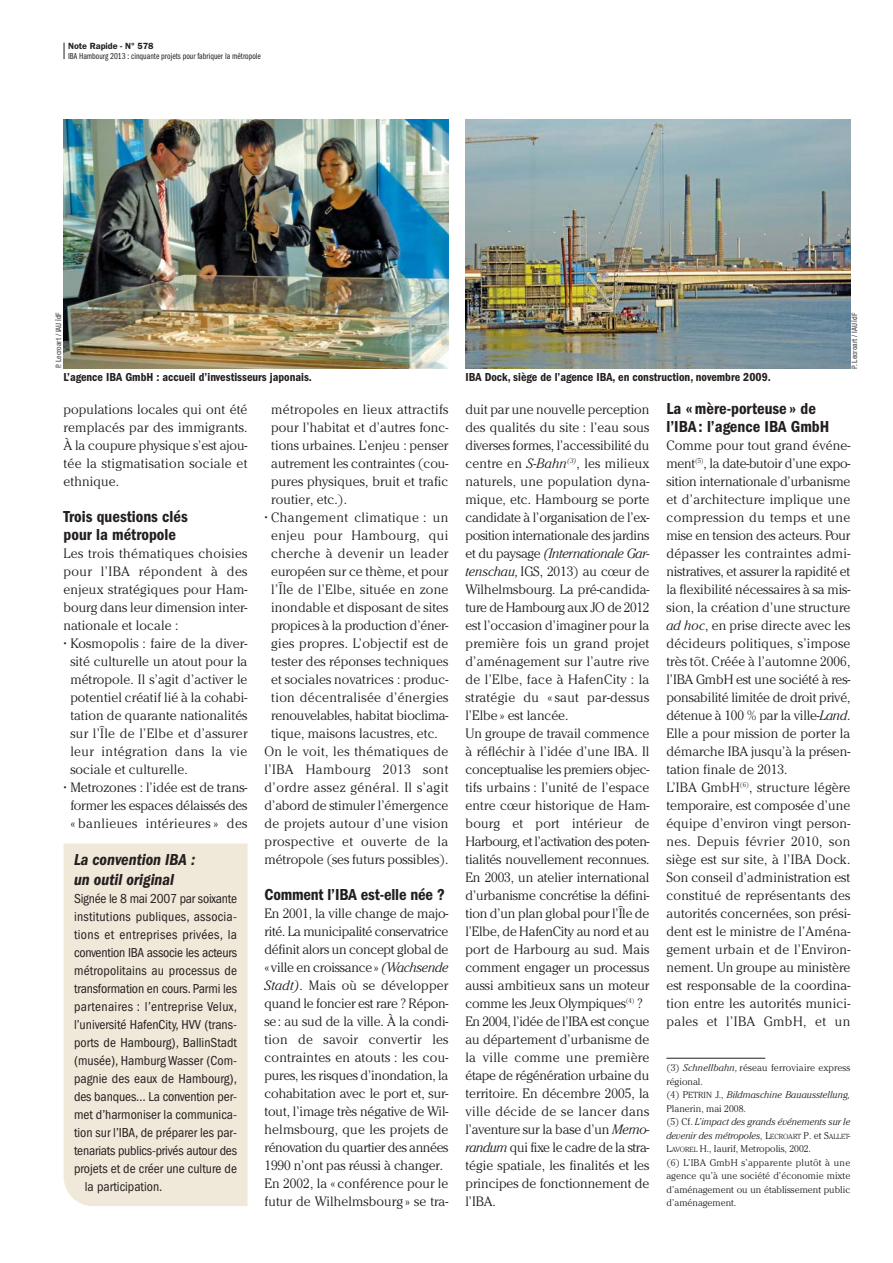
<style>
.page{position:relative;width:893px;height:1263px;background:#fff}
.page>*{position:absolute;margin:0;border:0;box-sizing:border-box;transform-origin:0 0}
.t1{font:600 condensed 16.5px/18px "Franklin Gothic";color:#231f20}
.t2{font:italic 600 condensed 16.5px/20.2px "Franklin Gothic";color:#231f20}
.t3{font:300 13.5px/18px "Cheltenham";color:#231f20;text-align:justify}
.t4{font:condensed 13.5px "Franklin Gothic";color:#231f20}
.t5{font:condensed 13.5px "Franklin Gothic";letter-spacing:.025em;color:#231f20}
.t6{font:condensed 13.5px "Franklin Gothic";letter-spacing:.02em;color:#231f20}
.t7{font:condensed 13.5px "Franklin Gothic";letter-spacing:-.02em;color:#231f20}
.t8{font:600 condensed 12px "Franklin Gothic";color:#231f20}
.t9{font:300 9.75px/13.5px "Cheltenham";color:#231f20}
.t10{font:9px "Franklin Gothic Book Cmpr";color:#231f20}
.t11{font:600 9px "Franklin Gothic";color:#231f20}
.t12{font:500 condensed 7.5px "Helvetica Neue";color:#58595b}
.s1{font-style:italic}
.s2{font-size:8.7px}
.s3{font-size:7.35px}
</style>
<div class="page">
<svg style="left:64px;top:43px;width:1px;height:16px"></svg>
<hr style="left:666px;top:1058px;width:99px;height:1px;background:#231f20">
<img style="left:64px;top:120px;width:384px;height:248px">
<img style="left:465px;top:120px;width:385px;height:248px">
<div style="left:64px;top:843px;width:183px;height:363px;background:#f0e9d9"></div>
<p class="t11" style="left:68px;top:43px;width:87px">Note Rapide - N° 578</p>
<p class="t10" style="left:68px;top:53px;width:194px">IBA Hambourg 2013 : cinquante projets pour fabriquer la métropole</p>
<p class="t12" style="left:56px;top:368px;width:58px;rotate:-90deg">P. Lecroart / IAU îdF</p>
<p class="t12" style="left:852px;top:369px;width:58px;rotate:-90deg">P. Lecroart / IAU îdF</p>
<p class="t8" style="left:64px;top:373px;width:250px">L’agence IBA GmbH : accueil d’investisseurs japonais.</p>
<p class="t8" style="left:465px;top:373px;width:307px">IBA Dock, siège de l’agence IBA, en construction, novembre 2009.</p>
<p class="t3" style="left:64px;top:402px;width:185px">populations locales qui ont été remplacés par des immigrants.<br>À la coupure physique s’est ajou&shy;tée la stigmatisation sociale et ethnique.</p>
<p class="t1" style="left:64px;top:509px;width:126px">Trois questions clés pour la métropole</p>
<p class="t3" style="left:64px;top:546px;width:185px">Les trois thématiques choisies pour l’IBA répondent à des enjeux stratégiques pour Ham&shy;bourg dans leur dimension inter&shy;nationale et locale :</p>
<p class="t3" style="left:70px;top:636px;width:179px;text-indent:-7px">• Kosmopolis : faire de la diver&shy;sité culturelle un atout pour la métropole. Il s’agit d’activer le potentiel créatif lié à la cohabi&shy;tation de quarante nationalités sur l’Île de l’Elbe et d’assurer leur intégration dans la vie sociale et culturelle.</p>
<p class="t3" style="left:64px;top:780px;width:185px;text-align:center">• Metrozones : l’idée est de trans&shy;former les espaces délaissés des « banlieues intérieures » des</p>
<p class="t2" style="left:74px;top:851px;width:123px">La convention IBA : un outil original</p>
<p class="t7" style="left:74px;top:894px;width:164px">Signée le 8 mai 2007 par soixante</p>
<p class="t6" style="left:74px;top:912px;width:164px">institutions publiques, associa-</p>
<p class="t5" style="left:74px;top:930px;width:164px">tions et entreprises privées, la</p>
<p class="t4" style="left:74px;top:948px;width:164px">convention IBA associe les acteurs</p>
<p class="t4" style="left:74px;top:966px;width:164px">métropolitains au processus de</p>
<p class="t4" style="left:74px;top:984px;width:164px">transformation en cours. Parmi les</p>
<p class="t5" style="left:74px;top:1002px;width:164px">partenaires : l’entreprise Velux,</p>
<p class="t4" style="left:74px;top:1020px;width:164px">l’université HafenCity, HVV (trans-</p>
<p class="t4" style="left:74px;top:1038px;width:164px">ports de Hambourg), BallinStadt</p>
<p class="t4" style="left:74px;top:1056px;width:164px">(musée), Hamburg Wasser (Com-</p>
<p class="t4" style="left:74px;top:1074px;width:164px">pagnie des eaux de Hambourg),</p>
<p class="t4" style="left:74px;top:1092px;width:164px">des banques… La convention per-</p>
<p class="t4" style="left:74px;top:1110px;width:164px">met d’harmoniser la communica-</p>
<p class="t4" style="left:74px;top:1128px;width:164px">tion sur l’IBA, de préparer les par-</p>
<p class="t4" style="left:74px;top:1146px;width:164px">tenariats publics-privés autour des</p>
<p class="t4" style="left:74px;top:1164px;width:164px">projets et de créer une culture de</p>
<p class="t4" style="left:85px;top:1182px;width:79px">la participation.</p>
<p class="t3" style="left:271px;top:402px;width:179px">métropoles en lieux attractifs pour l’habitat et d’autres fonc&shy;tions urbaines. L’enjeu : penser autrement les con traintes (cou&shy;pures physiques, bruit et trafic routier, etc.).</p>
<p class="t3" style="left:264px;top:510px;width:185px;text-align:center">• Changement climatique : un enjeu pour Hambourg, qui cherche à devenir un leader européen sur ce thème, et pour l’Île de l’Elbe, située en zone inondable et disposant de sites propices à la production d’éner&shy;gies propres. L’objectif est de tester des réponses techniques et sociales novatrices : produc&shy;tion décentralisée d’énergies renouvelables, habitat bioclima&shy;tique, maisons lacustres, etc.<br>On le voit, les thématiques de l’IBA Hambourg 2013 sont d’ordre assez général. Il s’agit d’abord de stimuler l’émergence de projets autour d’une vision prospective et ouverte de la métropole (ses futurs possibles).</p>
<p class="t1" style="left:264px;top:887px;width:182px">Comment l’IBA est-elle née ?</p>
<p class="t3" style="left:264px;top:906px;width:185px;text-align:left">En 2001, la ville change de majo&shy;rité. La municipalité conservatrice définit alors un concept global de «ville en croissance» <span class="s1">(Wachsende<br>Stadt)</span>. Mais où se développer quand le foncier est rare ? Répon - se: au sud de la ville. À la condi&shy;tion de savoir convertir les contraintes en atouts : les cou&shy;pures, les risques d’inondation, la cohabitation avec le port et, sur&shy;tout, l’image très négative de Wil&shy;helmsbourg, que les projets de rénovation du quartier des années<br>1990 n’ont pas réussi à changer.<br>En 2002, la « conférence pour le futur de Wilhelmsbourg » se tra-</p>
<p class="t3" style="left:465px;top:402px;width:186px;text-align:left">duit par une nouvelle perception des qualités du site : l’eau sous diverses formes, l’accessibilité du centre en <span class="s1">S-Bahn</span><sup>(3)</sup>, les milieux naturels, une population dyna&shy;mique, etc. Hambourg se porte candidate à l’organisation de l’ex&shy;position internationale des jardins et du paysage <span class="s1">(Internationale Gar&shy;tenschau,</span> IGS, 2013) au cœur de<br>Wilhelmsbourg. La pré-candida&shy;ture de Hambourg aux JO de 2012 est l’occasion d’imaginer pour la première fois un grand projet d’aménagement sur l’autre rive de l’Elbe, face à HafenCity : la stratégie du « saut par-dessus l’Elbe» est lancée.<br>Un groupe de travail commence à réfléchir à l’idée d’une IBA. Il conceptualise les premiers objec&shy;tifs urbains : l’unité de l’espace entre cœur historique de Ham&shy;bourg et port intérieur de<br>Harbourg, et l’activation des poten&shy;tialités nouvellement re con nues.<br>En 2003, un atelier international d’urbanisme con crétise la défini&shy;tion d’un plan global pour l’Île de l’Elbe, de HafenCity au nord et au port de Harbourg au sud. Mais comment engager un processus aussi ambitieux sans un moteur comme les Jeux Olympiques<sup>(4)</sup> ?<br>En 2004, l’idée de l’IBA est conçue au département d’urbanisme de la ville comme une première étape de régénération urbaine du territoire. En décembre 2005, la ville décide de se lancer dans l’aventure sur la base d’un <span class="s1">Memo&shy;randum</span> qui fixe le cadre de la stra&shy;tégie spatiale, les finalités et les principes de fonctionnement de l’IBA.</p>
<p class="t1" style="left:666px;top:401px;width:164px">La « mère-porteuse » de l’IBA : l’agence IBA GmbH</p>
<p class="t3" style="left:666px;top:438px;width:185px;text-align:left">Comme pour tout grand événe&shy;ment<sup>(5)</sup>, la date-butoir d’une expo&shy;sition internationale d’urbanisme et d’architecture implique une compression du temps et une mise en tension des acteurs. Pour dépasser les contraintes admi&shy;nistratives, et assurer la rapidité et la flexibilité nécessaires à sa mis&shy;sion, la création d’une structure <span class="s1">ad hoc</span>, en prise directe avec les décideurs politiques, s’impose très tôt. Créée à l’automne 2006, l’IBA GmbH est une société à res&shy;ponsabilité limitée de droit privé, détenue à 100 % par la ville-<span class="s1">Land</span>.<br>Elle a pour mission de porter la démarche IBA jusqu’à la présen&shy;tation finale de 2013.<br>L’IBA GmbH<sup>(6)</sup>, structure légère temporaire, est composée d’une équipe d’environ vingt person - nes. Depuis février 2010, son siège est sur site, à l’IBA Dock.<br>Son conseil d’administration est constitué de représentants des autorités concernées, son prési&shy;dent est le ministre de l’Aména&shy;gement urbain et de l’Environ&shy;nement. Un groupe au ministère est responsable de la coordina&shy;tion entre les autorités munici&shy;pales et l’IBA GmbH, et un</p>
<p class="t9" style="left:666px;top:1062px;width:185px">(3) <span class="s1">Schnellbahn,</span> réseau ferroviaire express régional.<br>(4) P<span class="s2">ETRIN</span> J., <span class="s1">Bildmaschine Bauausstellung, </span>Planerin, mai 2008.<br>(5) Cf. <span class="s1">L’impact des grands événements sur le devenir des métropoles,</span> L<span class="s3">ECROART</span> P. et S<span class="s3">ALLET</span>-L<span class="s3">AVOREL</span> H., Iaurif, Metropolis, 2002.<br>(6) L’IBA GmbH s’apparente plutôt à une agence qu’à une société d’économie mixte d’aménagement ou un éta blissement public d’aménagement.</p>
</div>
